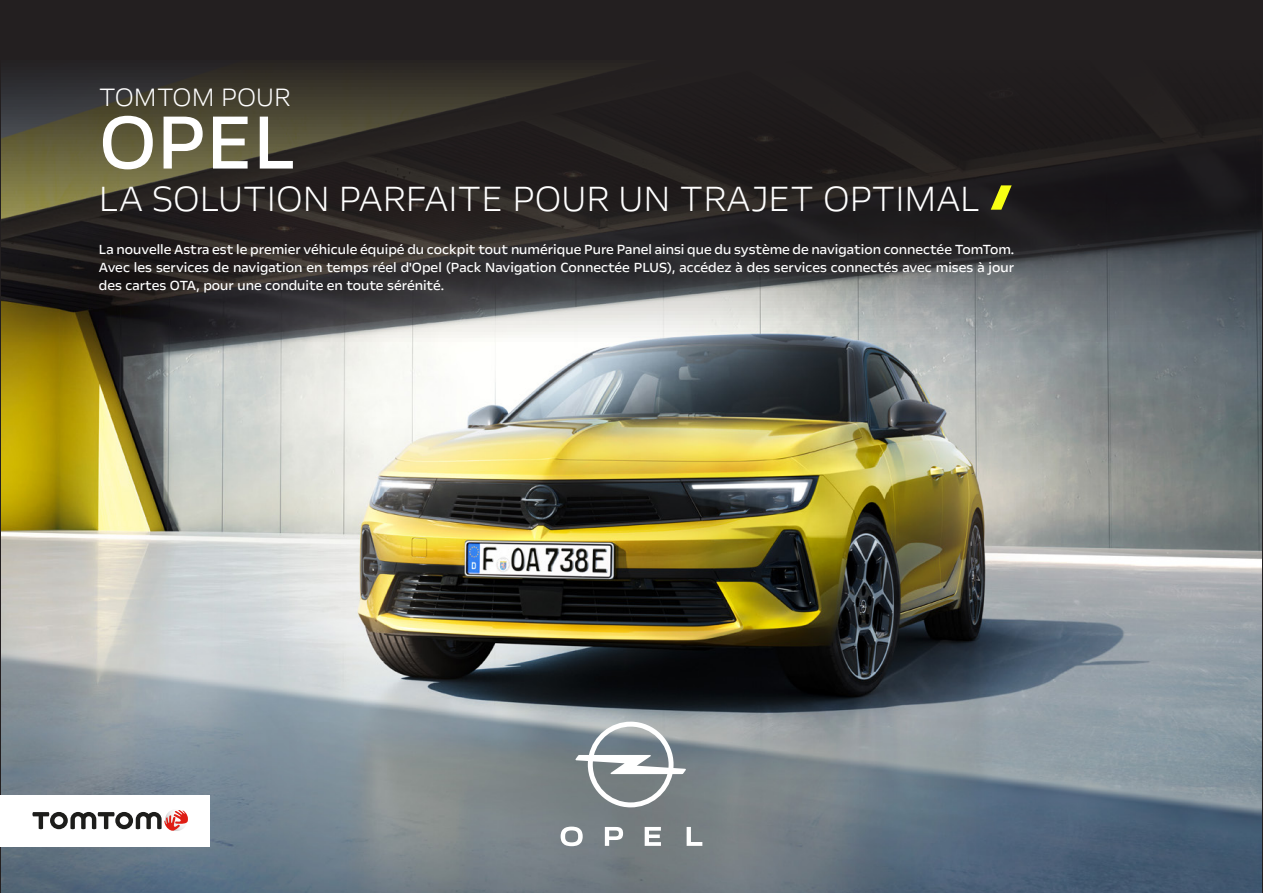
<style>
.page{position:relative;width:1263px;height:893px;background:#231f20}
.page>*{position:absolute;margin:0;border:0;box-sizing:border-box;transform-origin:0 0}
.t1{font:86.25px "Opel Next";color:#fff}
.t2{font:300 39.75px "Opel Next";color:#fff}
.t3{font:300 28.5px "Opel Next";color:#fff}
.t4{font:15px/18px "Opel Next";color:#fff}
</style>
<div class="page">
<img style="left:1px;top:70px;width:1261px;height:823px">
<svg style="left:561px;top:827px;width:141px;height:19px;background:#9ca1a4"></svg>
<svg style="left:575px;top:722px;width:111px;height:85px;background:#9aa2a6"></svg>
<svg style="left:991px;top:185px;width:21px;height:25px"></svg>
<div style="left:2px;top:795px;width:208px;height:51px;background:#fff"></div>
<svg style="left:32px;top:810px;width:156px;height:21px"></svg>
<p class="t3" style="left:99px;top:79px;width:193px">TOMTOM POUR</p>
<p class="t1" style="left:99px;top:88px;width:199px">OPEL</p>
<p class="t2" style="left:99px;top:173px;width:883px">LA SOLUTION PARFAITE POUR UN TRAJET OPTIMAL</p>
<p class="t4" style="left:99px;top:240px;width:917px">La nouvelle Astra est le premier véhicule équipé du cockpit tout numérique Pure Panel ainsi que du système de navigation connectée TomTom.</p>
<p class="t4" style="left:99px;top:258px;width:917px">Avec les services de navigation en temps réel d'Opel (Pack Navigation Connectée PLUS), accédez à des services connectés avec mises à jour des cartes OTA, pour une conduite en toute sérénité.</p>
</div>
